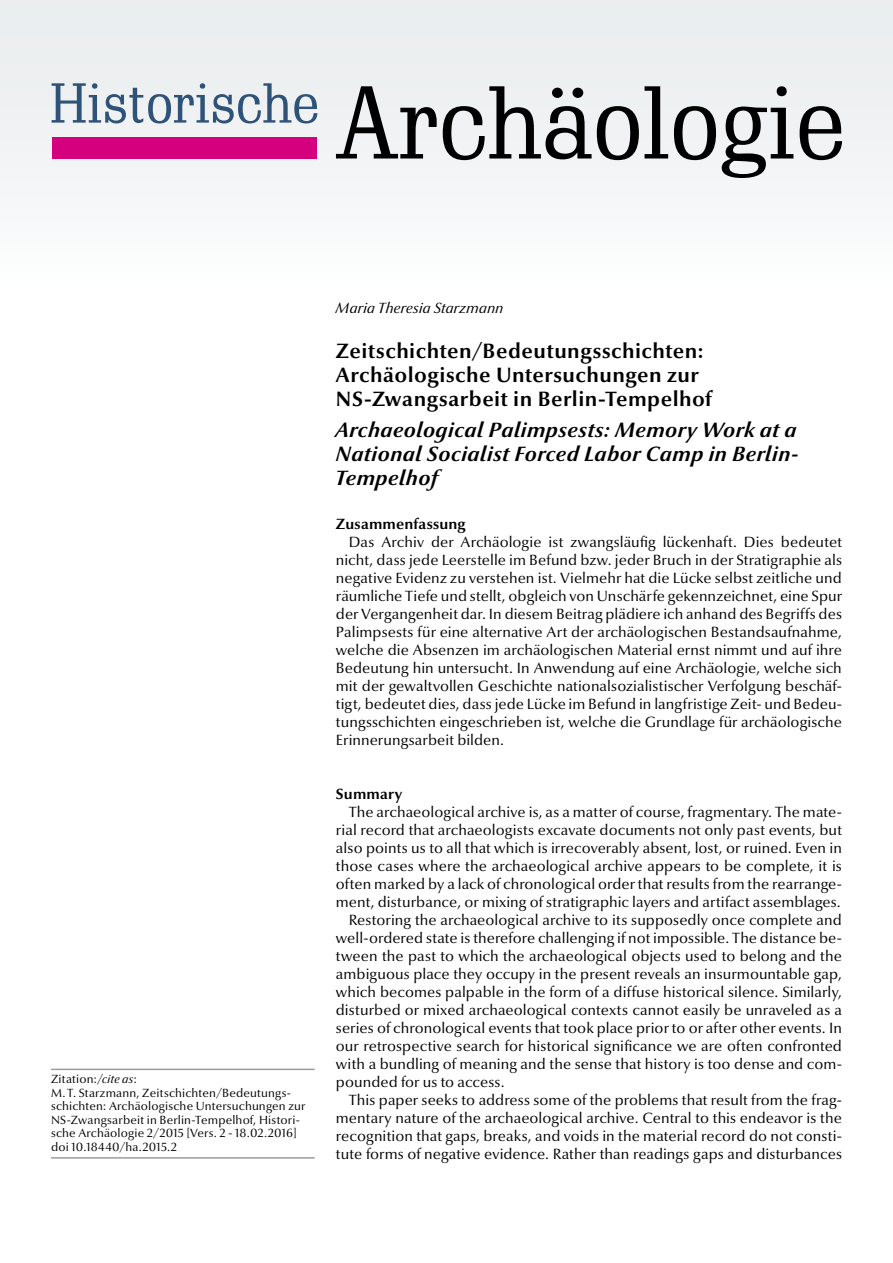
<style>
.page{position:relative;width:893px;height:1263px;background:#fff}
.page>*{position:absolute;margin:0;border:0;box-sizing:border-box;transform-origin:0 0}
.t1{font:100.95px "Schadow BT";color:#000}
.t2{font:54.9px "Schadow BT";color:#2f5279}
.t3{font:700 21px/24px "Optima Nova LT Pro";letter-spacing:.025em;color:#000}
.t4{font:italic 700 21px/24px "Optima Nova LT Pro";letter-spacing:.025em;color:#000;text-align:justify}
.t5{font:15px/18px "Optima Nova LT Pro";letter-spacing:.01em;color:#000;text-align:justify}
.t6{font:italic 15px "Optima Nova LT Pro";letter-spacing:.005em;color:#000}
.t7{font:700 15px "Optima Nova LT Pro";letter-spacing:.01em;color:#000}
.t8{font:12px/13.5px "Optima Nova LT Pro";letter-spacing:.015em;color:#000}
.s1{font-style:italic}
</style>
<div class="page">
<div style="left:1px;top:1px;width:892px;height:287px;background:#f1f3f4"></div>
<div style="left:52px;top:137px;width:264px;height:21px;background:#d4007e"></div>
<hr style="left:51px;top:1157px;width:264px;height:1px;background:#9c9c9d">
<hr style="left:51px;top:1068px;width:264px;height:2px;background:#9c9c9d">
<h2 class="t2" style="left:50px;top:69px;width:271px">Historische</h2>
<h1 class="t1" style="left:336px;top:61px;width:511px">Archäologie</h1>
<p class="t8" style="left:51px;top:1072px;width:256px">Zitation:/<span class="s1">cite as</span>:<br>M.T. Starzmann, Zeitschichten/Bedeutungs&shy;schichten: Archäologische Untersuchungen zur NS-Zwangsarbeit in Berlin-Tempelhof, Histori&shy;sche Archäologie 2/2015 [Vers. 2 - 18.02.2016] doi 10.18440/ha.2015.2</p>
<p class="t6" style="left:336px;top:298px;width:169px">Maria Theresia Starzmann</p>
<h3 class="t3" style="left:336px;top:338px;width:377px">Zeitschichten/Bedeutungsschichten:<br>Archäologische Untersuchungen zur<br>NS-Zwangsarbeit in Berlin-Tempelhof</h3>
<h3 class="t4" style="left:336px;top:418px;width:464px">Archaeological Palimpsests: Memory Work at a National Socialist Forced Labor Camp in Berlin-Tempelhof</h3>
<p class="t7" style="left:336px;top:514px;width:131px">Zusammenfassung</p>
<p class="t5" style="left:336px;top:532px;width:508px;text-indent:13px">Das Archiv der Archäologie ist zwangsläufig lückenhaft. Dies bedeutet nicht, dass jede Leerstelle im Befund bzw. jeder Bruch in der Stratigraphie als negative Evidenz zu verstehen ist. Vielmehr hat die Lücke selbst zeitliche und räumliche Tiefe und stellt, obgleich von Unschärfe gekennzeichnet, eine Spur der Vergangenheit dar. In diesem Beitrag plädiere ich anhand des Begriffs des Palimpsests für eine alternative Art der archäologischen Bestandsaufnahme, welche die Absenzen im archäologischen Material ernst nimmt und auf ihre Bedeutung hin untersucht. In Anwendung auf eine Archäologie, welche sich mit der gewaltvollen Geschichte nationalsozialistischer Verfolgung beschäf&shy;tigt, bedeutet dies, dass jede Lücke im Befund in langfristige Zeit- und Bedeu&shy;tungsschichten eingeschrieben ist, welche die Grundlage für archäologische Erinnerungsarbeit bilden.</p>
<p class="t7" style="left:336px;top:784px;width:68px">Summary</p>
<p class="t5" style="left:349px;top:802px;width:495px">The archaeological archive is, as a matter of course, fragmentary. The mate-</p>
<p class="t5" style="left:336px;top:820px;width:508px">rial record that archaeologists excavate documents not only past events, but</p>
<p class="t5" style="left:336px;top:838px;width:508px">also points us to all that which is irrecoverably absent, lost, or ruined. Even in</p>
<p class="t5" style="left:336px;top:856px;width:507px">those cases where the archaeological archive appears to be complete, it is</p>
<p class="t5" style="left:336px;top:874px;width:507px">often marked by a lack of chronological order that results from the rearrange-</p>
<p class="t5" style="left:336px;top:892px;width:506px">ment, disturbance, or mixing of stratigraphic layers and artifact assemblages.</p>
<p class="t5" style="left:349px;top:910px;width:495px">Restoring the archaeological archive to its supposedly once complete and</p>
<p class="t5" style="left:336px;top:928px;width:507px">well-ordered state is therefore challenging if not impossible. The distance be-</p>
<p class="t5" style="left:336px;top:946px;width:507px">tween the past to which the archaeological objects used to belong and the</p>
<p class="t5" style="left:336px;top:964px;width:507px">ambiguous place they occupy in the present reveals an insurmountable gap,</p>
<p class="t5" style="left:336px;top:982px;width:508px">which becomes palpable in the form of a diffuse historical silence. Similarly,</p>
<p class="t5" style="left:336px;top:1000px;width:508px">disturbed or mixed archaeological contexts cannot easily be unraveled as a</p>
<p class="t5" style="left:336px;top:1018px;width:507px">series of chronological events that took place prior to or after other events. In</p>
<p class="t5" style="left:336px;top:1036px;width:508px">our retrospective search for historical significance we are often confronted</p>
<p class="t5" style="left:336px;top:1054px;width:507px">with a bundling of meaning and the sense that history is too dense and com-</p>
<p class="t5" style="left:336px;top:1072px;width:170px">pounded for us to access.</p>
<p class="t5" style="left:349px;top:1090px;width:495px">This paper seeks to address some of the problems that result from the frag-</p>
<p class="t5" style="left:336px;top:1108px;width:507px">mentary nature of the archaeological archive. Central to this endeavor is the</p>
<p class="t5" style="left:336px;top:1126px;width:507px">recognition that gaps, breaks, and voids in the material record do not consti-</p>
<p class="t5" style="left:336px;top:1144px;width:507px">tute forms of negative evidence. Rather than readings gaps and disturbances</p>
</div>
